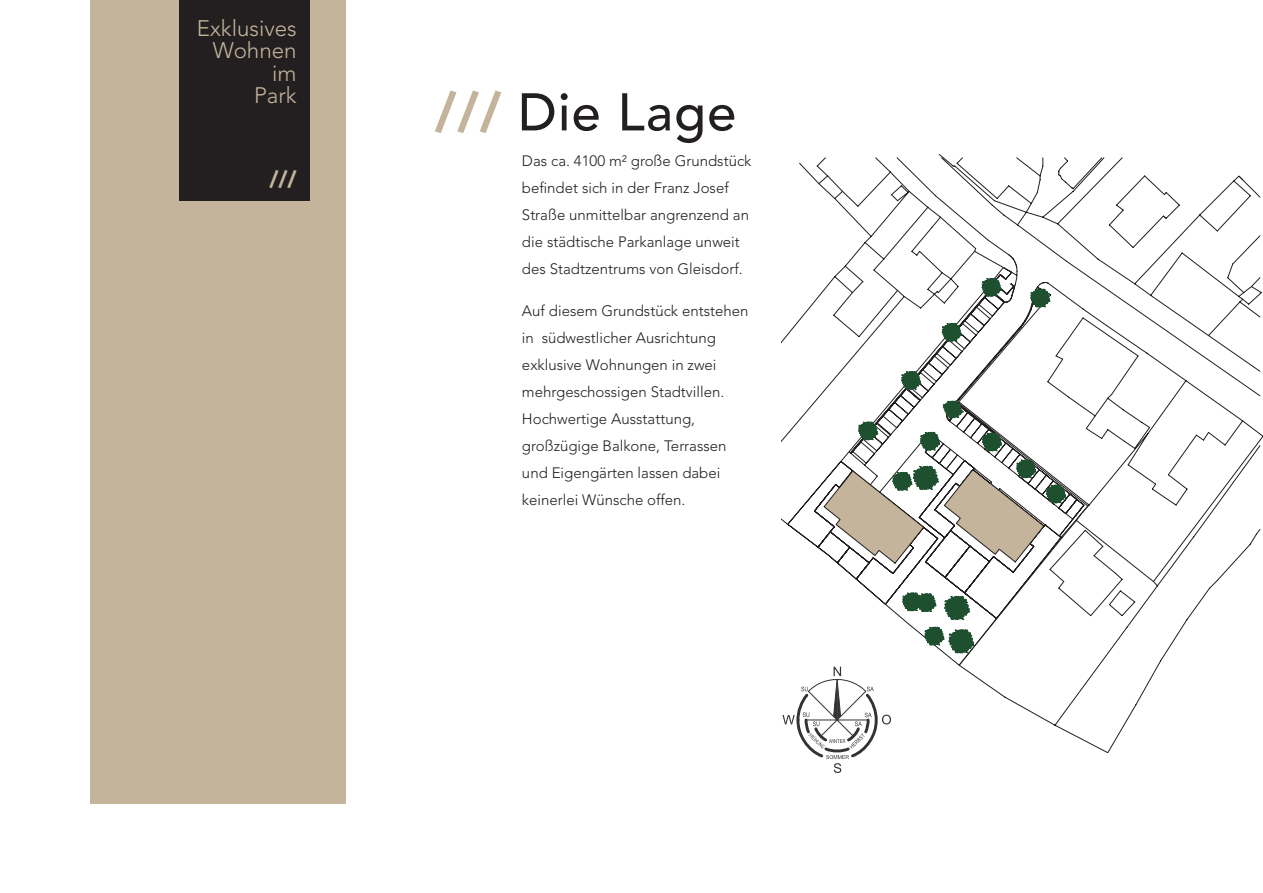
<style>
.page{position:relative;width:1263px;height:893px;background:#fff}
.page>*{position:absolute;margin:0;border:0;box-sizing:border-box;transform-origin:0 0}
.t1{font:500 52.5px "Avenir";letter-spacing:.02em;color:#231f20}
.t2{font:300 22.35px "Avenir";color:#c3b49b}
.t3{font:900 22.35px "Avenir";color:#c3b49b}
.t4{font:300 15px/27px "Avenir";color:#231f20}
.s1{font-weight:900;color:#c3b49b}
</style>
<div class="page">
<svg style="left:782px;top:154px;width:481px;height:599px"></svg>
<svg style="left:787px;top:157px;width:456px;height:509px"></svg>
<svg style="left:823px;top:470px;width:69px;height:94px"></svg>
<svg style="left:839px;top:254px;width:210px;height:309px"></svg>
<svg style="left:892px;top:278px;width:159px;height:334px"></svg>
<svg style="left:941px;top:323px;width:21px;height:19px"></svg>
<svg style="left:901px;top:371px;width:20px;height:19px"></svg>
<svg style="left:858px;top:421px;width:20px;height:20px"></svg>
<svg style="left:981px;top:432px;width:21px;height:20px"></svg>
<svg style="left:944px;top:459px;width:122px;height:103px"></svg>
<svg style="left:944px;top:595px;width:26px;height:25px"></svg>
<svg style="left:924px;top:626px;width:51px;height:28px"></svg>
<svg style="left:782px;top:665px;width:136px;height:108px"></svg>
<div style="left:90px;top:0;width:255px;height:803px;background:#c3b49b"></div>
<div style="left:179px;top:1px;width:131px;height:200px;background:#231f20"></div>
<p class="t2" style="left:197px;top:15px;width:101px">Exklusives</p>
<p class="t2" style="left:213px;top:38px;width:85px">Wohnen</p>
<p class="t2" style="left:272px;top:60px;width:26px">im</p>
<p class="t2" style="left:254px;top:82px;width:44px">Park</p>
<p class="t3" style="left:269px;top:166px;width:29px">///</p>
<p class="t1" style="left:435px;top:82px;width:303px"><span class="s1">///</span> Die Lage</p>
<p class="t4" style="left:522px;top:147px;width:231px">Das ca. 4100 m² große Grundstück befindet sich in der Franz Josef Straße unmittelbar angrenzend an die städtische Parkanlage unweit des Stadtzentrums von Gleisdorf.</p>
<p class="t4" style="left:522px;top:297px;width:228px">Auf diesem Grundstück entstehen in südwestlicher Ausrichtung exklusive Wohnungen in zwei mehrgeschossigen Stadtvillen.<br>Hochwertige Ausstattung, großzügige Balkone, Terrassen und Eigengärten lassen dabei keinerlei Wünsche offen.</p>
</div>
